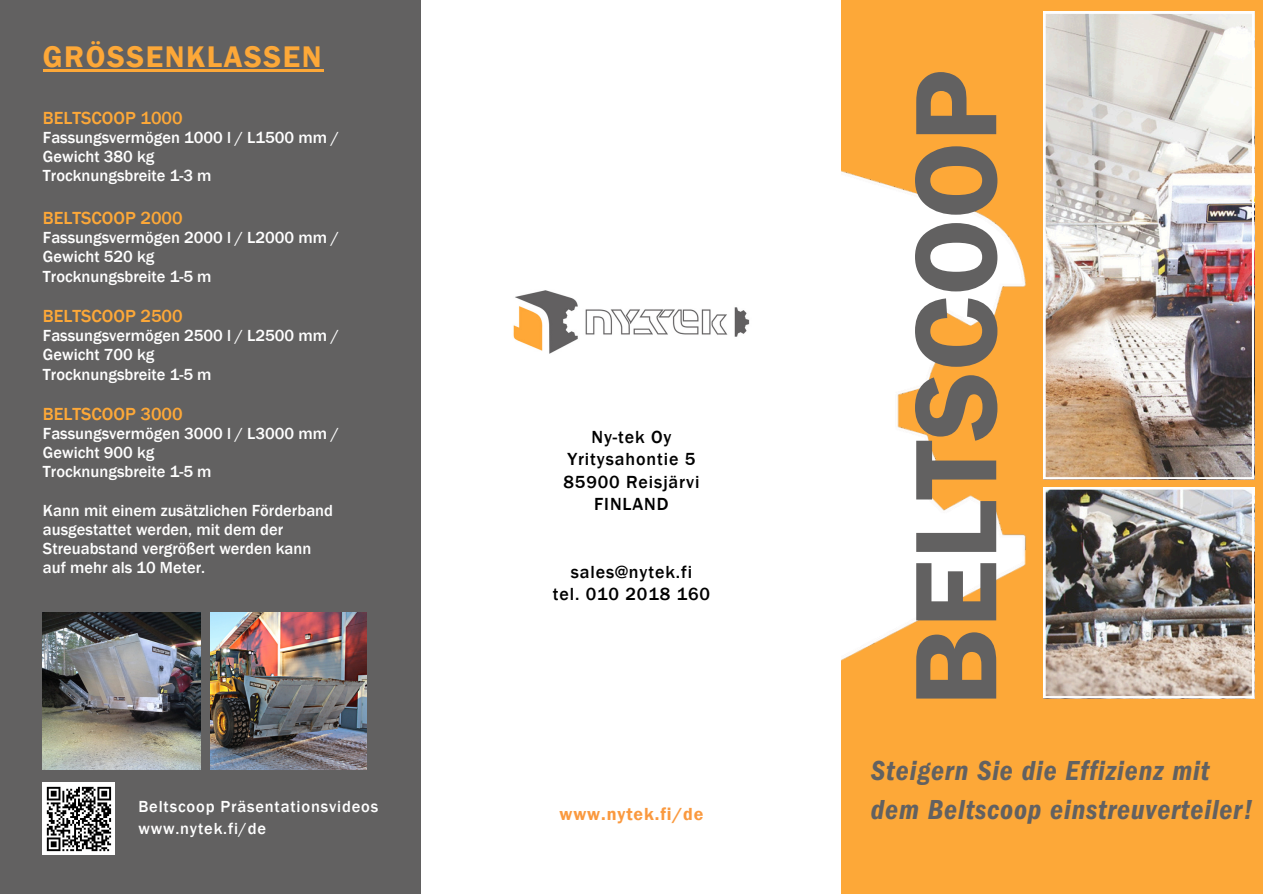
<style>
.page{position:relative;width:1263px;height:894px;background:#fff}
.page>*{position:absolute;margin:0;border:0;box-sizing:border-box;transform-origin:0 0}
.t1{font:600 120px "Franklin Gothic";color:#626161}
.t2{font:600 30.75px "Franklin Gothic";letter-spacing:.05em;color:#fda838}
.t3{font:28.5px/38.2px "ITC Franklin Gothic Std Dm Cd It";letter-spacing:.03em;color:#626161}
.t4{font:500 18px "Franklin Gothic";letter-spacing:.05em;color:#000}
.t5{font:500 18px "Franklin Gothic";color:#fda838}
.t6{font:600 18px "Franklin Gothic";letter-spacing:.05em;color:#fa993f}
.t7{font:500 16.5px/19.2px "Franklin Gothic";color:#fefefe}
.t8{font:500 16.5px "Franklin Gothic";letter-spacing:.05em;color:#fff}
</style>
<div class="page">
<div style="left:0;top:0;width:421px;height:893px;background:#626161"></div>
<img style="left:513px;top:290px;width:237px;height:64px">
<img style="left:43px;top:612px;width:158px;height:157px">
<img style="left:210px;top:612px;width:157px;height:157px">
<div style="left:842px;top:0;width:421px;height:893px;background:#fda838"></div>
<img style="left:1043px;top:12px;width:211px;height:466px">
<img style="left:842px;top:69px;width:229px;height:630px">
<div style="left:43px;top:782px;width:72px;height:72px;background:#fff"></div>
<svg style="left:46px;top:786px;width:66px;height:65px"></svg>
<hr style="left:43px;top:70px;width:280px;height:2px;background:#fda838">
<img style="left:1043px;top:487px;width:211px;height:210px">
<h2 class="t2" style="left:43px;top:39px;width:280px">GRÖSSENKLASSEN</h2>
<p class="t5" style="left:43px;top:107px;width:141px">BELTSCOOP 1000</p>
<p class="t7" style="left:43px;top:128px;width:298px">Fassungsvermögen 1000 l / L1500 mm /<br>Gewicht 380 kg</p>
<p class="t7" style="left:43px;top:166px;width:170px">Trocknungsbreite 1-3 m</p>
<p class="t5" style="left:43px;top:207px;width:141px">BELTSCOOP 2000</p>
<p class="t7" style="left:43px;top:228px;width:298px">Fassungsvermögen 2000 l / L2000 mm /<br>Gewicht 520 kg</p>
<p class="t7" style="left:43px;top:266px;width:170px">Trocknungsbreite 1-5 m</p>
<p class="t5" style="left:43px;top:305px;width:141px">BELTSCOOP 2500</p>
<p class="t7" style="left:43px;top:326px;width:298px">Fassungsvermögen 2500 l / L2500 mm /<br>Gewicht 700 kg</p>
<p class="t7" style="left:43px;top:364px;width:170px">Trocknungsbreite 1-5 m</p>
<p class="t5" style="left:43px;top:403px;width:141px">BELTSCOOP 3000</p>
<p class="t7" style="left:43px;top:423px;width:298px">Fassungsvermögen 3000 l / L3000 mm /<br>Gewicht 900 kg</p>
<p class="t7" style="left:43px;top:462px;width:170px">Trocknungsbreite 1-5 m</p>
<p class="t7" style="left:43px;top:500px;width:292px">Kann mit einem zusätzlichen Förderband ausgestattet werden, mit dem der<br>Streuabstand vergrößert werden kann</p>
<p class="t7" style="left:43px;top:557px;width:164px">auf mehr als 10 Meter.</p>
<p class="t8" style="left:138px;top:797px;width:241px">Beltscoop Präsentationsvideos</p>
<h1 class="t8" style="left:138px;top:818px;width:129px">www.nytek.fi/de</h1>
<p class="t4" style="left:591px;top:426px;width:82px">Ny-tek Oy</p>
<p class="t4" style="left:567px;top:448px;width:130px">Yritysahontie 5</p>
<p class="t4" style="left:563px;top:471px;width:137px">85900 Reisjärvi</p>
<p class="t4" style="left:594px;top:493px;width:76px">FINLAND</p>
<p class="t4" style="left:571px;top:561px;width:123px">sales@nytek.fi</p>
<p class="t4" style="left:553px;top:583px;width:159px">tel. 010 2018 160</p>
<p class="t6" style="left:559px;top:803px;width:145px">www.nytek.fi/de</p>
<p class="t1" style="left:886px;top:706px;width:638px;rotate:-90deg">BELTSCOOP</p>
<p class="t3" style="left:871px;top:755px;width:383px">Steigern Sie die Effizienz mit dem Beltscoop einstreuverteiler!</p>
</div>
